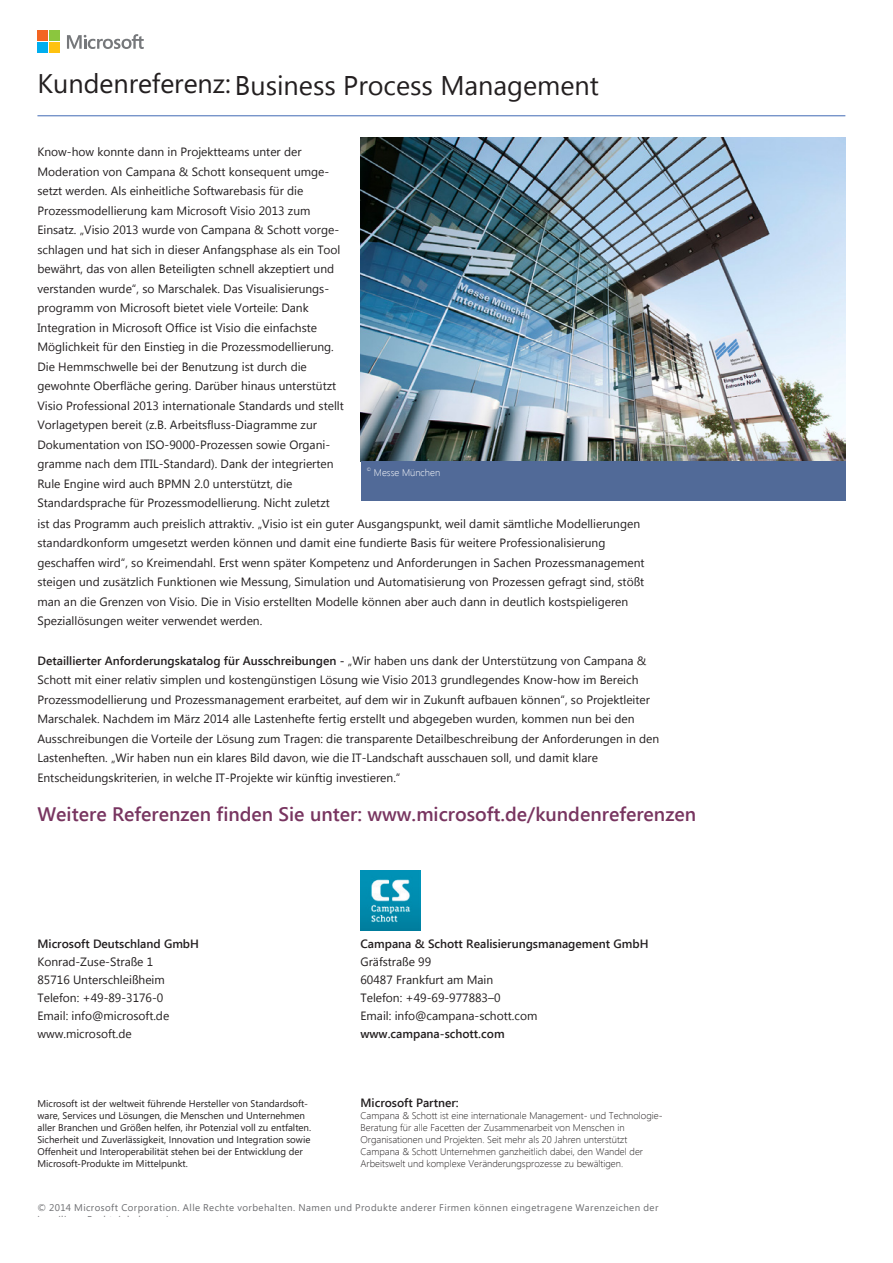
<style>
.page{position:relative;width:893px;height:1263px;background:#fff}
.page>*{position:absolute;margin:0;border:0;box-sizing:border-box;transform-origin:0 0}
.t1{font:27px "Segoe UI";color:#231f20}
.t2{font:600 19.5px "Segoe UI";color:#783560}
.t3{font:12px/19.5px "Segoe UI";color:#231f20}
.t4{font:600 12px "Segoe UI";color:#231f20}
.t5{font:9.75px/12px "Segoe";color:#231f20}
.t6{font:300 9.75px/12px "Segoe UI";color:#231f20}
.t7{font:9.75px "Segoe";letter-spacing:.045em;color:#6c6d70}
.t8{font:300 9.75px "Segoe UI";color:#fff}
.t9{font:300 4.8px "Segoe UI";color:#fff}
.s1{font-family:"Segoe"}
.s2{font-weight:600}
</style>
<div class="page">
<hr style="left:37px;top:116px;width:808px;height:1px;background:#406ab4">
<svg style="left:67px;top:34px;width:77px;height:15px"></svg>
<div style="left:37px;top:31px;width:11px;height:10px;background:#f36421"></div>
<div style="left:49px;top:31px;width:11px;height:10px;background:#8bc63e"></div>
<div style="left:37px;top:43px;width:11px;height:10px;background:#00aeef"></div>
<div style="left:49px;top:43px;width:11px;height:10px;background:#fec210"></div>
<img style="left:361px;top:138px;width:484px;height:323px">
<div style="left:361px;top:461px;width:484px;height:40px;background:#516a98"></div>
<img style="left:360px;top:870px;width:61px;height:60px">
<p class="t1" style="left:37px;top:67px;width:563px"><span class="s1">Kundenreferenz:</span>Business Process Management</p>
<p class="t3" style="left:37px;top:142px;width:609px">Know-how konnte dann in Projektteams unter der<br>Moderation von Campana &amp; Schott konsequent umge-<br>setzt werden. Als einheitliche Softwarebasis für die<br>Prozessmodellierung kam Microsoft Visio 2013 zum<br>Einsatz. „Visio 2013 wurde von Campana &amp; Schott vorge-<br>schlagen und hat sich in dieser Anfangsphase als ein Tool<br>bewährt, das von allen Beteiligten schnell akzeptiert und<br>verstanden wurde“, so Marschalek. Das Visualisierungs-<br>programm von Microsoft bietet viele Vorteile: Dank<br>Integration in Microsoft Office ist Visio die einfachste<br>Möglichkeit für den Einstieg in die Prozessmodellierung.<br>Die Hemmschwelle bei der Benutzung ist durch die<br>gewohnte Oberfläche gering. Darüber hinaus unterstützt<br>Visio Professional 2013 internationale Standards und stellt<br>Vorlagetypen bereit (z.B. Arbeitsfluss-Diagramme zur<br>Dokumentation von ISO-9000-Prozessen sowie Organi-<br>gramme nach dem ITIL-Standard). Dank der integrierten<br>Rule Engine wird auch BPMN 2.0 unterstützt, die<br>Standardsprache für Prozessmodellierung. Nicht zuletzt<br>ist das Programm auch preislich attraktiv. „Visio ist ein guter Ausgangspunkt, weil damit sämtliche Modellierungen standardkonform umgesetzt werden können und damit eine fundierte Basis für weitere Professionalisierung geschaffen wird“, so Kreimendahl. Erst wenn später Kompetenz und Anforderungen in Sachen Prozessmanagement steigen und zusätzlich Funktionen wie Messung, Simulation und Automatisierung von Prozessen gefragt sind, stößt man an die Grenzen von Visio. Die in Visio erstellten Modelle können aber auch dann in deutlich kostspieligeren Speziallösungen weiter verwendet werden.</p>
<p class="t3" style="left:37px;top:650px;width:623px"><span class="s2">Detaillierter Anforderungskatalog für Ausschreibungen -</span> „Wir haben uns dank der Unterstützung von Campana &amp; Schott mit einer relativ simplen und kostengünstigen Lösung wie Visio 2013 grundlegendes Know-how im Bereich Prozessmodellierung und Prozessmanagement erarbeitet, auf dem wir in Zukunft aufbauen können“, so Projektleiter Marschalek. Nachdem im März 2014 alle Lastenhefte fertig erstellt und abgegeben wurden, kommen nun bei den Ausschreibungen die Vorteile der Lösung zum Tragen: die transparente Detailbeschreibung der Anforderungen in den Lastenheften. „Wir haben nun ein klares Bild davon, wie die IT-Landschaft ausschauen soll, und damit klare Entscheidungskriterien, in welche IT-Projekte wir künftig investieren.“</p>
<p class="t2" style="left:37px;top:800px;width:660px">Weitere Referenzen finden Sie unter: www.microsoft.de/kundenreferenzen</p>
<p class="t9" style="left:367px;top:466px;width:6px">©</p>
<p class="t8" style="left:374px;top:466px;width:68px">Messe München</p>
<p class="t3" style="left:37px;top:934px;width:163px;line-height:18px"><span class="s2">Microsoft Deutschland GmbH<br></span>Konrad-Zuse-Straße 1<br>85716 Unterschleißheim<br>Telefon: +49-89-3176-0<br>Email: info@microsoft.de www.microsoft.de</p>
<p class="t3" style="left:360px;top:934px;width:289px;line-height:18px"><span class="s2">Campana &amp; Schott Realisierungsmanagement GmbH<br></span>Gräfstraße 99<br>60487 Frankfurt am Main<br>Telefon: +49-69-977883–0<br>Email: info@campana-schott.com <span class="s2">www.campana-schott.com</span></p>
<p class="t5" style="left:37px;top:1097px;width:275px">Microsoft ist der weltweit führende Hersteller von Standardsoft&shy;ware, Services und Lösungen, die Menschen und Unternehmen aller Branchen und Größen helfen, ihr Potenzial voll zu entfalten.<br>Sicherheit und Zuverlässigkeit, Innovation und Integration sowie Offenheit und Interoperabilität stehen bei der Entwicklung der Microsoft-Produkte im Mittelpunkt.</p>
<p class="t4" style="left:360px;top:1094px;width:100px">Microsoft Partner:</p>
<p class="t6" style="left:360px;top:1109px;width:304px">Campana &amp; Schott ist eine internationale Management- und Technologie-Beratung für alle Facetten der Zusammenarbeit von Menschen in Organisationen und Projekten. Seit mehr als 20 Jahren unterstützt Campana &amp; Schott Unternehmen ganzheitlich dabei, den Wandel der Arbeitswelt und komplexe Veränderungsprozesse zu bewältigen.</p>
<p class="t7" style="left:37px;top:1200px;width:622px">© 2014 Microsoft Corporation. Alle Rechte vorbehalten. Namen und Produkte anderer Firmen können eingetragene Warenzeichen der</p>
</div>
